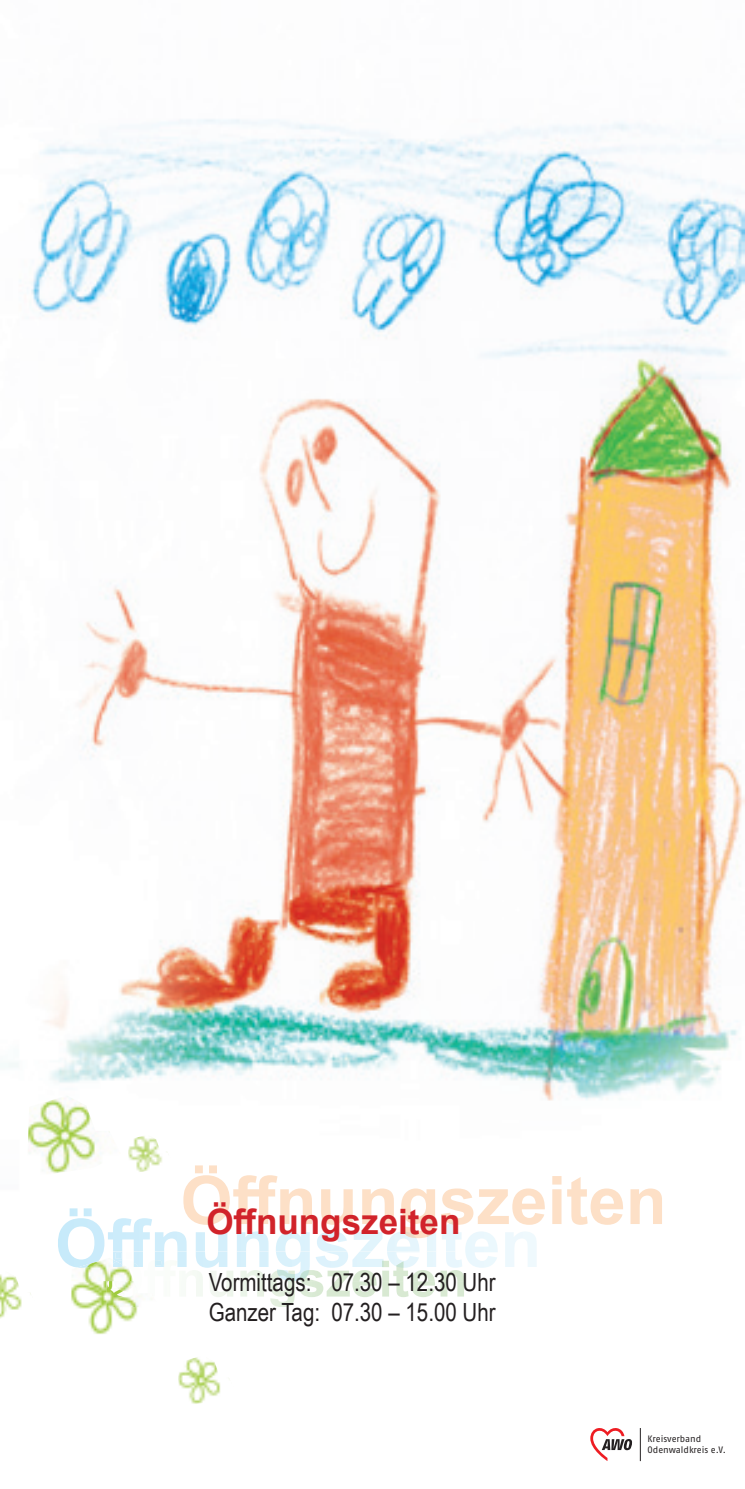
<style>
.page{position:relative;width:745px;height:1489px;background:#fff}
.page>*{position:absolute;margin:0;border:0;box-sizing:border-box;transform-origin:0 0}
.t1{font:700 35px "Arial";color:#d1232a}
.t2{font:25px/30px "Arial Narrow";color:#231f20}
.t3{font:9.25px/11.2px "Fago No";letter-spacing:-.005em;color:#231f20}
</style>
<div class="page">
<svg style="left:590px;top:1428px;width:41px;height:32px"></svg>
<hr style="left:639px;top:1427px;width:1px;height:33px;background:#231f20">
<img style="left:0;top:119px;width:744px;height:1200px">
<img style="left:58px;top:1206px;width:478px;height:74px">
<img style="left:163px;top:1280px;width:301px;height:26px">
<img style="left:107px;top:1251px;width:357px;height:29px">
<img style="left:183px;top:1163px;width:478px;height:74px">
<img style="left:183px;top:1206px;width:353px;height:31px">
<img style="left:69px;top:1280px;width:94px;height:54px">
<img style="left:71px;top:1257px;width:36px;height:23px">
<img style="left:107px;top:1280px;width:51px;height:26px">
<img style="left:107px;top:1257px;width:26px;height:23px">
<img style="left:27px;top:1095px;width:93px;height:82px">
<img style="left:178px;top:1357px;width:43px;height:47px">
<img style="left:128px;top:1134px;width:44px;height:39px">
<img style="left:0;top:1270px;width:37px;height:48px">
<h1 class="t1" style="left:206px;top:1196px;width:255px">Öffnungszeiten</h1>
<p class="t2" style="left:208px;top:1265px;width:288px">Vormittags: 07.30 – 12.30 Uhr<br>Ganzer Tag: 07.30 – 15.00 Uhr</p>
<p class="t3" style="left:647px;top:1432px;width:80px">Kreisverband<br>Odenwaldkreis e.V.</p>
</div>
